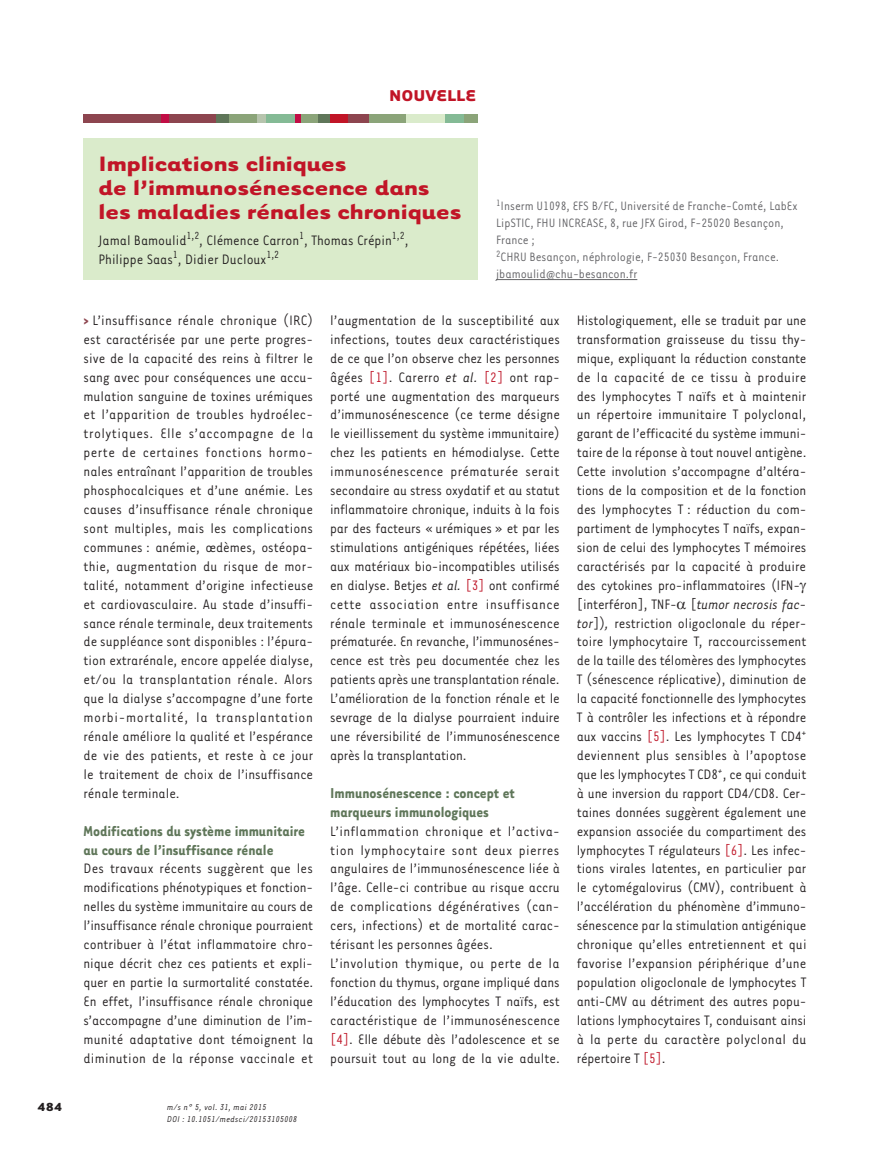
<style>
.page{position:relative;width:893px;height:1149px;background:#fff}
.page>*{position:absolute;margin:0;border:0;box-sizing:border-box;transform-origin:0 0}
.t1{font:700 24px/24px "Tarzana Wide";color:#c11527}
.t2{font:700 18px "Tarzana Wide";color:#c11527}
.t3{font:700 16.5px/18.9px "Tarzana Narrow";color:#5f7659}
.t4{font:15.75px/18.9px "Tarzana Narrow";letter-spacing:-.01em;color:#231f20;text-align:justify}
.t5{font:13.95px/17px "Tarzana Narrow";color:#636366}
.t6{font:700 13.5px "Tarzana Wide";color:#231f20}
.t7{font:italic 9.75px/11.7px "Tarzana Narrow";letter-spacing:.025em;color:#231f20}
.s1{font-weight:700;color:#8d454f}
.s2{color:#bf182a}
.s3{font-style:italic}
</style>
<div class="page">
<hr style="left:496px;top:279px;width:141px;height:1px;background:#636366">
<div style="left:84px;top:138px;width:394px;height:141px;background:#daebcb"></div>
<div style="left:84px;top:114px;width:133px;height:9px;background:#8d454f"></div>
<div style="left:216px;top:114px;width:27px;height:9px;background:#5f7659"></div>
<div style="left:316px;top:114px;width:14px;height:9px;background:#5f7659"></div>
<div style="left:229px;top:114px;width:30px;height:9px;background:#8ba479"></div>
<div style="left:265px;top:114px;width:30px;height:9px;background:#84ba95"></div>
<div style="left:445px;top:114px;width:20px;height:9px;background:#84ba95"></div>
<div style="left:299px;top:114px;width:18px;height:9px;background:#8ba479"></div>
<div style="left:464px;top:114px;width:14px;height:9px;background:#8ba479"></div>
<div style="left:368px;top:114px;width:39px;height:9px;background:#8ba479"></div>
<div style="left:407px;top:114px;width:38px;height:9px;background:#daebcb"></div>
<div style="left:257px;top:114px;width:9px;height:9px;background:#b6c4ad"></div>
<div style="left:161px;top:114px;width:7px;height:9px;background:#c10d45"></div>
<div style="left:295px;top:114px;width:6px;height:9px;background:#c10d45"></div>
<div style="left:330px;top:114px;width:27px;height:9px;background:#c11527"></div>
<div style="left:348px;top:114px;width:21px;height:9px;background:#8d454f"></div>
<p class="t2" style="left:389px;top:83px;width:89px">NOUVELLE</p>
<h1 class="t1" style="left:98px;top:150px;width:365px">Implications cliniques<br>de l’immunosénescence dans les maladies rénales chroniques</h1>
<p class="t4" style="left:98px;top:230px;width:312px">Jamal Bamoulid<sup>1,2</sup>, Clémence Carron<sup>1</sup>, Thomas Crépin<sup>1,2</sup>,<br>Philippe Saas<sup>1</sup>, Didier Ducloux<sup>1,2</sup></p>
<p class="t5" style="left:496px;top:197px;width:303px"><sup>1</sup>Inserm U1098, EFS B/FC, Université de Franche-Comté, LabEx LipSTIC, FHU INCREASE, 8, rue JFX Girod, F-25020 Besançon, France ;<br><sup>2</sup>CHRU Besançon, néphrologie, F-25030 Besançon, France. jbamoulid@chu-besancon.fr</p>
<p class="t4" style="left:84px;top:310px;width:231px"><span class="s1">&gt;</span> L’insuffisance rénale chronique (IRC) est caractérisée par une perte progres&shy;sive de la capacité des reins à filtrer le sang avec pour conséquences une accu&shy;mulation sanguine de toxines urémiques et l’apparition de troubles hydroélec&shy;trolytiques. Elle s’accompagne de la perte de certaines fonctions hormo&shy;nales entraînant l’apparition de troubles phosphocalciques et d’une anémie. Les causes d’insuffisance rénale chronique sont multiples, mais les complications communes : anémie, œdèmes, ostéopa&shy;thie, augmentation du risque de mor&shy;talité, notamment d’origine infectieuse et cardiovasculaire. Au stade d’insuffi&shy;sance rénale terminale, deux traitements de suppléance sont disponibles : l’épura&shy;tion extrarénale, encore appelée dialyse, et/ou la transplantation rénale. Alors que la dialyse s’accompagne d’une forte morbi-mortalité, la transplantation rénale améliore la qualité et l’espérance de vie des patients, et reste à ce jour le traitement de choix de l’insuffisance rénale terminale.</p>
<p class="t3" style="left:84px;top:820px;width:223px">Modifications du système immunitaire au cours de l’insuffisance rénale</p>
<p class="t4" style="left:84px;top:858px;width:231px">Des travaux récents suggèrent que les modifications phénotypiques et fonction&shy;nelles du système immunitaire au cours de l’insuffisance rénale chronique pourraient contribuer à l’état inflammatoire chro&shy;nique décrit chez ces patients et expli&shy;quer en partie la surmortalité constatée.<br>En effet, l’insuffisance rénale chronique s’accompagne d’une diminution de l’im&shy;munité adaptative dont témoignent la diminution de la réponse vaccinale et</p>
<p class="t6" style="left:38px;top:1097px;width:26px">484</p>
<p class="t7" style="left:167px;top:1100px;width:131px">m/s n° 5, vol. 31, mai 2015<br>DOI : 10.1051/medsci/20153105008</p>
<p class="t4" style="left:330px;top:310px;width:231px">l’augmentation de la susceptibilité aux infections, toutes deux caractéristiques de ce que l’on observe chez les personnes âgées <span class="s2">[1]</span>. Carerro <span class="s3">et al.</span> <span class="s2">[2]</span> ont rap&shy;porté une augmentation des marqueurs d’immunosénescence (ce terme désigne le vieillissement du système immunitaire) chez les patients en hémodialyse. Cette immunosénescence prématurée serait secondaire au stress oxydatif et au statut inflammatoire chronique, induits à la fois par des facteurs « urémiques » et par les stimulations antigéniques répétées, liées aux matériaux bio-incompatibles utilisés en dialyse. Betjes <span class="s3">et al.</span> <span class="s2">[3]</span> ont confirmé cette association entre insuffisance rénale terminale et immunosénescence prématurée. En revanche, l’immunosénes&shy;cence est très peu documentée chez les patients après une transplantation rénale.<br>L’amélioration de la fonction rénale et le sevrage de la dialyse pourraient induire une réversibilité de l’immunosénescence après la transplantation.</p>
<p class="t3" style="left:330px;top:782px;width:186px">Immunosénescence : concept et marqueurs immunologiques</p>
<p class="t4" style="left:330px;top:820px;width:231px;text-align:left">L’inflammation chronique et l’activa&shy;tion lymphocytaire sont deux pierres angulaires de l’immunosénescence liée à l’âge. Celle-ci contribue au risque accru de complications dégénératives (can&shy;cers, infections) et de mortalité carac&shy;térisant les personnes âgées.<br>L’involution thymique, ou perte de la fonction du thymus, organe impliqué dans l’éducation des lymphocytes T naïfs, est caractéristique de l’immunosénescence <span class="s2">[4]</span>. Elle débute dès l’adolescence et se poursuit tout au long de la vie adulte.</p>
<p class="t4" style="left:577px;top:310px;width:231px;text-align:left">Histologiquement, elle se traduit par une transformation graisseuse du tissu thy&shy;mique, expliquant la réduction constante de la capacité de ce tissu à produire des lymphocytes T naïfs et à maintenir un répertoire immunitaire T polyclonal, garant de l’efficacité du système immuni&shy;taire de la réponse à tout nouvel antigène.<br>Cette involution s’accompagne d’altéra&shy;tions de la composition et de la fonction des lymphocytes T : réduction du com&shy;partiment de lymphocytes T naïfs, expan&shy;sion de celui des lymphocytes T mémoires caractérisés par la capacité à produire des cytokines pro-inflammatoires (IFN-[interféron], TNF- [<span class="s3">tumor necrosis fac&shy;tor</span>])<span class="s3">,</span> restriction oligoclonale du réper&shy;toire lymphocytaire T, raccourcissement de la taille des télomères des lymphocytes T (sénescence réplicative), diminution de la capacité fonctionnelle des lymphocytes T à contrôler les infections et à répondre aux vaccins <span class="s2">[5]</span>. Les lymphocytes T CD4<sup>+ </sup>deviennent plus sensibles à l’apoptose que les lymphocytes T CD8<sup>+</sup>, ce qui conduit à une inversion du rapport CD4/CD8. Cer&shy;taines données suggèrent également une expansion associée du compartiment des lymphocytes T régulateurs <span class="s2">[6]</span>. Les infec&shy;tions virales latentes, en particulier par le cytomégalovirus (CMV), contribuent à l’accélération du phénomène d’immuno&shy;sénescence par la stimulation antigénique chronique qu’elles entretiennent et qui favorise l’expansion périphérique d’une population oligoclonale de lymphocytes T anti-CMV au détriment des autres popu&shy;lations lymphocytaires T, conduisant ainsi à la perte du caractère polyclonal du répertoire T <span class="s2">[5]</span>.</p>
</div>
